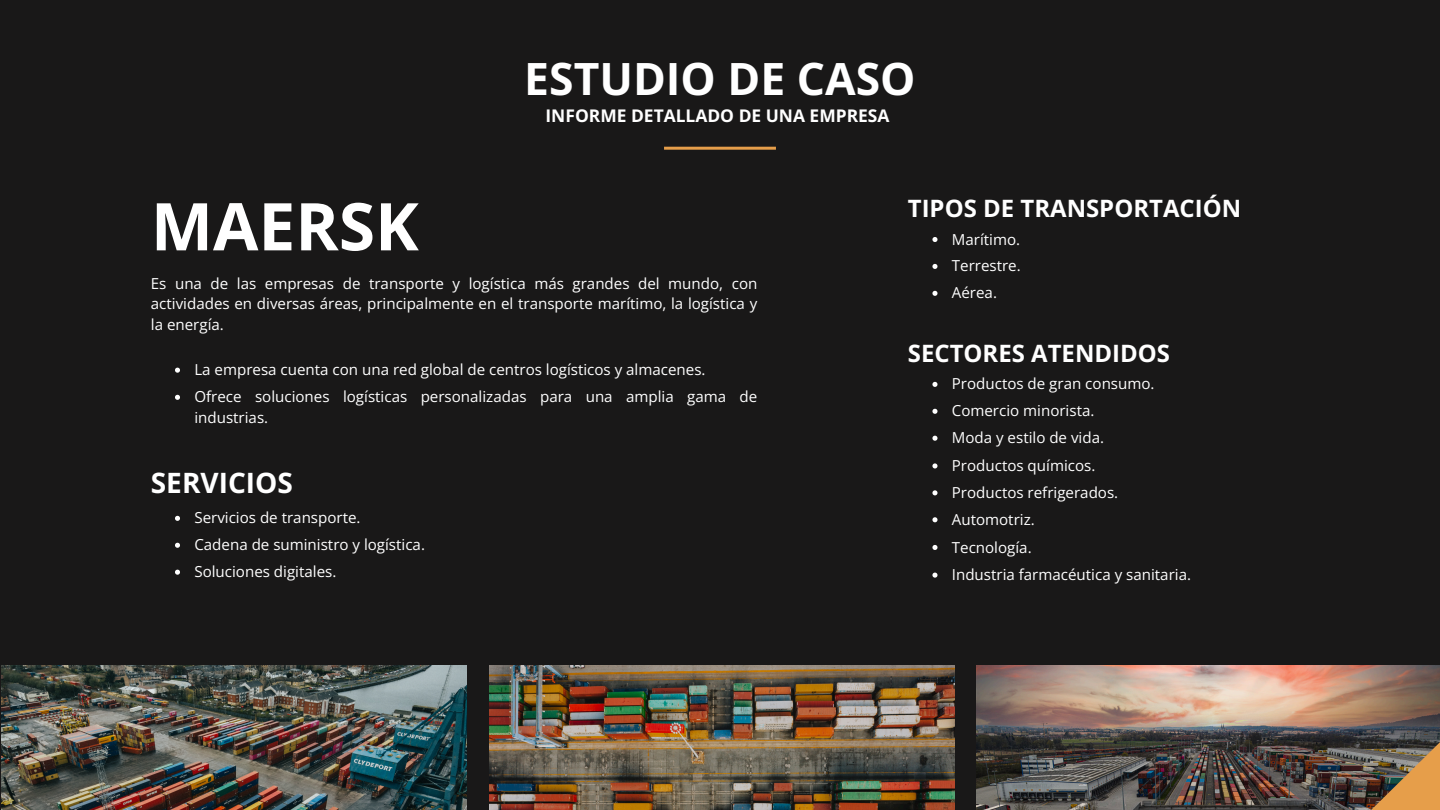
<style>
.page{position:relative;width:1440px;height:810px;background:#191818}
.page>*{position:absolute;margin:0;border:0;box-sizing:border-box;transform-origin:0 0}
.t1{font:700 65.9px "Open Sans";color:#fff}
.t2{font:700 44.4px "Open Sans";color:#fff}
.t3{font:700 28px "Open Sans";color:#fff}
.t4{font:700 23.9px "Open Sans";color:#fff}
.t5{font:700 17.4px "Open Sans";color:#fff}
.t6{font:15.1px/20.2px "Open Sans";color:#fff;text-align:justify}
</style>
<div class="page">
<img style="left:2px;top:665px;width:464px;height:145px">
<img style="left:489px;top:665px;width:465px;height:145px">
<img style="left:977px;top:665px;width:463px;height:145px">
<img style="left:1370px;top:741px;width:70px;height:69px">
<hr style="left:664px;top:147px;width:112px;height:3px;background:#e69e4a">
<svg style="left:175px;top:368px;width:5px;height:5px"></svg>
<svg style="left:175px;top:395px;width:5px;height:5px"></svg>
<svg style="left:175px;top:516px;width:5px;height:5px"></svg>
<svg style="left:175px;top:543px;width:5px;height:5px"></svg>
<svg style="left:175px;top:570px;width:5px;height:5px"></svg>
<svg style="left:932px;top:237px;width:5px;height:5px"></svg>
<svg style="left:932px;top:264px;width:5px;height:5px"></svg>
<svg style="left:932px;top:291px;width:5px;height:5px"></svg>
<svg style="left:932px;top:382px;width:5px;height:5px"></svg>
<svg style="left:932px;top:409px;width:5px;height:5px"></svg>
<svg style="left:932px;top:436px;width:5px;height:5px"></svg>
<svg style="left:932px;top:463px;width:5px;height:5px"></svg>
<svg style="left:932px;top:490px;width:5px;height:5px"></svg>
<svg style="left:932px;top:517px;width:5px;height:5px"></svg>
<svg style="left:932px;top:545px;width:5px;height:5px"></svg>
<svg style="left:932px;top:573px;width:5px;height:5px"></svg>
<h2 class="t2" style="left:524px;top:48px;width:393px">ESTUDIO DE CASO</h2>
<h5 class="t5" style="left:546px;top:104px;width:345px">INFORME DETALLADO DE UNA EMPRESA</h5>
<p class="t1" style="left:151px;top:180px;width:269px">MAERSK</p>
<p class="t6" style="left:151px;top:273px;width:608px">Es una de las empresas de transporte y logística más grandes del mundo, con actividades en diversas áreas, principalmente en el transporte marítimo, la logística y la energía.</p>
<p class="t6" style="left:194px;top:359px;width:513px">La empresa cuenta con una red global de centros logísticos y almacenes.</p>
<h3 class="t6" style="left:194px;top:386px;width:564px">Ofrece soluciones logísticas personalizadas para una amplia gama de industrias.</h3>
<p class="t3" style="left:151px;top:464px;width:143px">SERVICIOS</p>
<p class="t6" style="left:194px;top:507px;width:168px">Servicios de transporte.</p>
<p class="t6" style="left:194px;top:534px;width:232px">Cadena de suministro y logística.</p>
<h4 class="t6" style="left:194px;top:561px;width:143px">Soluciones digitales.</h4>
<h1 class="t4" style="left:908px;top:191px;width:335px">TIPOS DE TRANSPORTACIÓN</h1>
<p class="t6" style="left:952px;top:229px;width:70px">Marítimo.</p>
<p class="t6" style="left:952px;top:256px;width:70px">Terrestre.</p>
<p class="t6" style="left:952px;top:282px;width:47px">Aérea.</p>
<h4 class="t4" style="left:908px;top:336px;width:264px">SECTORES ATENDIDOS</h4>
<p class="t6" style="left:952px;top:373px;width:204px">Productos de gran consumo.</p>
<p class="t6" style="left:952px;top:400px;width:144px">Comercio minorista.</p>
<p class="t6" style="left:952px;top:427px;width:154px">Moda y estilo de vida.</p>
<p class="t6" style="left:952px;top:455px;width:145px">Productos químicos.</p>
<p class="t6" style="left:952px;top:482px;width:168px">Productos refrigerados.</p>
<p class="t6" style="left:952px;top:509px;width:84px">Automotriz.</p>
<p class="t6" style="left:952px;top:537px;width:81px">Tecnología.</p>
<p class="t6" style="left:952px;top:564px;width:241px">Industria farmacéutica y sanitaria.</p>
</div>
